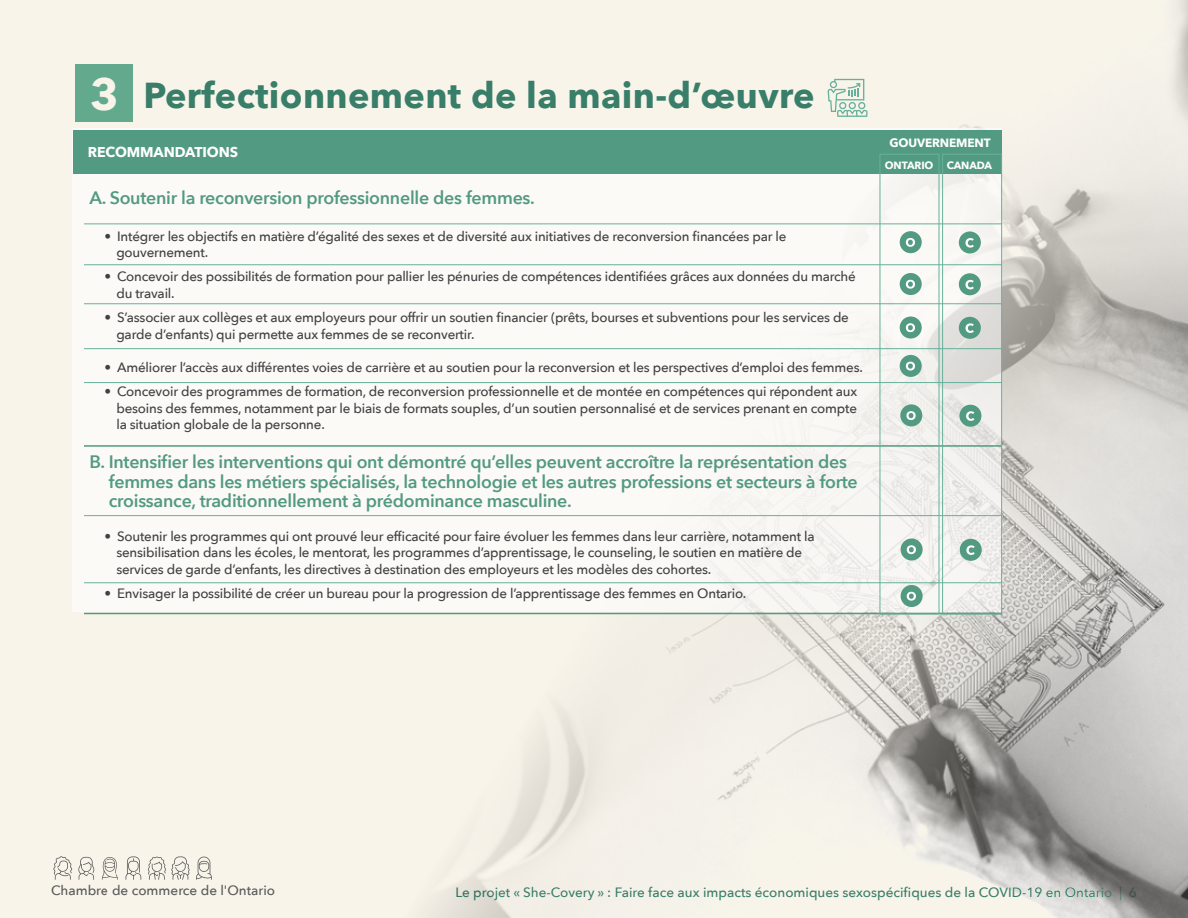
<style>
.page{position:relative;width:1188px;height:918px;background:#f9f4ea}
.page>*{position:absolute;margin:0;border:0;box-sizing:border-box;transform-origin:0 0}
.t1{font:700 36px "Avenir Next";letter-spacing:.01em;color:#387e69}
.t2{font:600 18px/19.5px "Avenir Next";letter-spacing:-.015em;color:#539a82}
.t3{font:700 14.25px "Avenir Next";letter-spacing:-.01em;color:#fff}
.t4{font:500 13.5px/16.5px "Avenir Next";letter-spacing:-.015em;color:#414042}
.t5{font:500 13.5px "Avenir Next";color:#387e69}
.t6{font:500 13.5px "Avenir Next";color:#595959}
.t7{font:700 12px "Avenir Next";letter-spacing:-.01em;color:#fff}
.t8{font:700 10.5px "Avenir Next";letter-spacing:-.01em;color:#fff}
.s1{font-size:44.4px;color:#f9f4ea}
</style>
<div class="page">
<svg style="left:78px;top:857px;width:17px;height:23px"></svg>
<svg style="left:102px;top:861px;width:2px;height:19px"></svg>
<svg style="left:53px;top:856px;width:19px;height:24px"></svg>
<img style="left:104px;top:0;width:1084px;height:918px">
<svg style="left:73px;top:128px;width:929px;height:483px;fill:#fcfaf6"></svg>
<div style="left:73px;top:130px;width:929px;height:44px;background:#539a82"></div>
<hr style="left:84px;top:445px;width:918px;height:2px;background:#539a82">
<hr style="left:84px;top:613px;width:918px;height:1px;background:#539a82">
<hr style="left:84px;top:303px;width:918px;height:1px;background:#66b19b">
<hr style="left:84px;top:348px;width:918px;height:1px;background:#66b19b">
<hr style="left:84px;top:382px;width:918px;height:1px;background:#66b19b">
<hr style="left:84px;top:264px;width:918px;height:1px;background:#66b19b">
<hr style="left:84px;top:224px;width:918px;height:1px;background:#66b19b">
<hr style="left:84px;top:582px;width:918px;height:1px;background:#66b19b">
<hr style="left:84px;top:515px;width:918px;height:1px;background:#66b19b">
<div style="left:942px;top:154px;width:60px;height:460px;border:1px solid #66b19b"></div>
<div style="left:75px;top:64px;width:57px;height:57px;background:#63a98e"></div>
<div style="left:900px;top:231px;width:22px;height:22px;background:#539a82;border-radius:50%"></div>
<svg style="left:906px;top:238px;width:9px;height:9px"></svg>
<div style="left:959px;top:231px;width:22px;height:23px;background:#539a82;border-radius:50%"></div>
<svg style="left:965px;top:238px;width:9px;height:10px"></svg>
<div style="left:900px;top:273px;width:22px;height:22px;background:#539a82;border-radius:50%"></div>
<svg style="left:906px;top:280px;width:9px;height:9px"></svg>
<div style="left:959px;top:273px;width:22px;height:22px;background:#539a82;border-radius:50%"></div>
<svg style="left:965px;top:280px;width:9px;height:9px"></svg>
<div style="left:900px;top:316px;width:22px;height:23px;background:#539a82;border-radius:50%"></div>
<svg style="left:906px;top:323px;width:9px;height:9px"></svg>
<div style="left:959px;top:317px;width:22px;height:22px;background:#539a82;border-radius:50%"></div>
<svg style="left:965px;top:323px;width:9px;height:10px"></svg>
<div style="left:900px;top:355px;width:22px;height:22px;background:#539a82;border-radius:50%"></div>
<svg style="left:906px;top:362px;width:9px;height:9px"></svg>
<div style="left:900px;top:404px;width:22px;height:22px;background:#539a82;border-radius:50%"></div>
<svg style="left:906px;top:411px;width:10px;height:9px"></svg>
<div style="left:959px;top:405px;width:22px;height:22px;background:#539a82;border-radius:50%"></div>
<svg style="left:966px;top:411px;width:9px;height:10px"></svg>
<div style="left:901px;top:538px;width:22px;height:23px;background:#539a82;border-radius:50%"></div>
<svg style="left:907px;top:545px;width:9px;height:9px"></svg>
<div style="left:901px;top:585px;width:22px;height:22px;background:#539a82;border-radius:50%"></div>
<svg style="left:907px;top:592px;width:9px;height:9px"></svg>
<div style="left:960px;top:539px;width:22px;height:22px;background:#539a82;border-radius:50%"></div>
<svg style="left:966px;top:545px;width:9px;height:10px"></svg>
<svg style="left:828px;top:79px;width:40px;height:38px"></svg>
<h1 class="t1" style="left:90px;top:64px;width:726px"><span class="s1">3</span> Perfectionnement de la main-d’œuvre</h1>
<p class="t3" style="left:88px;top:140px;width:152px">RECOMMANDATIONS</p>
<h2 class="t2" style="left:89px;top:188px;width:447px">A. Soutenir la reconversion professionnelle des femmes.</h2>
<p class="t4" style="left:116px;top:227px;width:672px;text-indent:-12px">• Intégrer les objectifs en matière d’égalité des sexes et de diversité aux initiatives de reconversion financées par le gouvernement.</p>
<p class="t4" style="left:116px;top:268px;width:741px;text-indent:-12px">• Concevoir des possibilités de formation pour pallier les pénuries de compétences identifiées grâces aux données du marché du travail.</p>
<p class="t4" style="left:116px;top:309px;width:734px;text-indent:-12px">• S’associer aux collèges et aux employeurs pour offrir un soutien financier (prêts, bourses et subventions pour les services de garde d’enfants) qui permette aux femmes de se reconvertir.</p>
<p class="t4" style="left:104px;top:359px;width:760px">• Améliorer l’accès aux différentes voies de carrière et au soutien pour la reconversion et les perspectives d’emploi des femmes.</p>
<p class="t4" style="left:116px;top:383px;width:742px;text-align:justify;text-indent:-12px">• Concevoir des programmes de formation, de reconversion professionnelle et de montée en compétences qui répondent aux besoins des femmes, notamment par le biais de formats souples, d’un soutien personnalisé et de services prenant en compte la situation globale de la personne.</p>
<p class="t2" style="left:109px;top:452px;width:750px;text-indent:-19px">B. Intensifier les interventions qui ont démontré qu’elles peuvent accroître la représentation des femmes dans les métiers spécialisés, la technologie et les autres professions et secteurs à forte croissance, traditionnellement à prédominance masculine.</p>
<p class="t4" style="left:116px;top:527px;width:700px;text-indent:-12px">• Soutenir les programmes qui ont prouvé leur efficacité pour faire évoluer les femmes dans leur carrière, notamment la sensibilisation dans les écoles, le mentorat, les programmes d’apprentissage, le counseling, le soutien en matière de services de garde d’enfants, les directives à destination des employeurs et les modèles des cohortes.</p>
<p class="t4" style="left:104px;top:585px;width:644px">• Envisager la possibilité de créer un bureau pour la progression de l’apprentissage des femmes en Ontario.</p>
<p class="t7" style="left:889px;top:133px;width:103px">GOUVERNEMENT</p>
<p class="t8" style="left:885px;top:156px;width:50px">ONTARIO</p>
<p class="t8" style="left:947px;top:156px;width:47px">CANADA</p>
<p class="t6" style="left:51px;top:879px;width:226px">Chambre de commerce de l'Ontario</p>
<p class="t5" style="left:456px;top:881px;width:683px">Le projet « She-Covery » : Faire face aux impacts économiques sexospécifiques de la COVID-19 en Ontario | 6</p>
</div>
